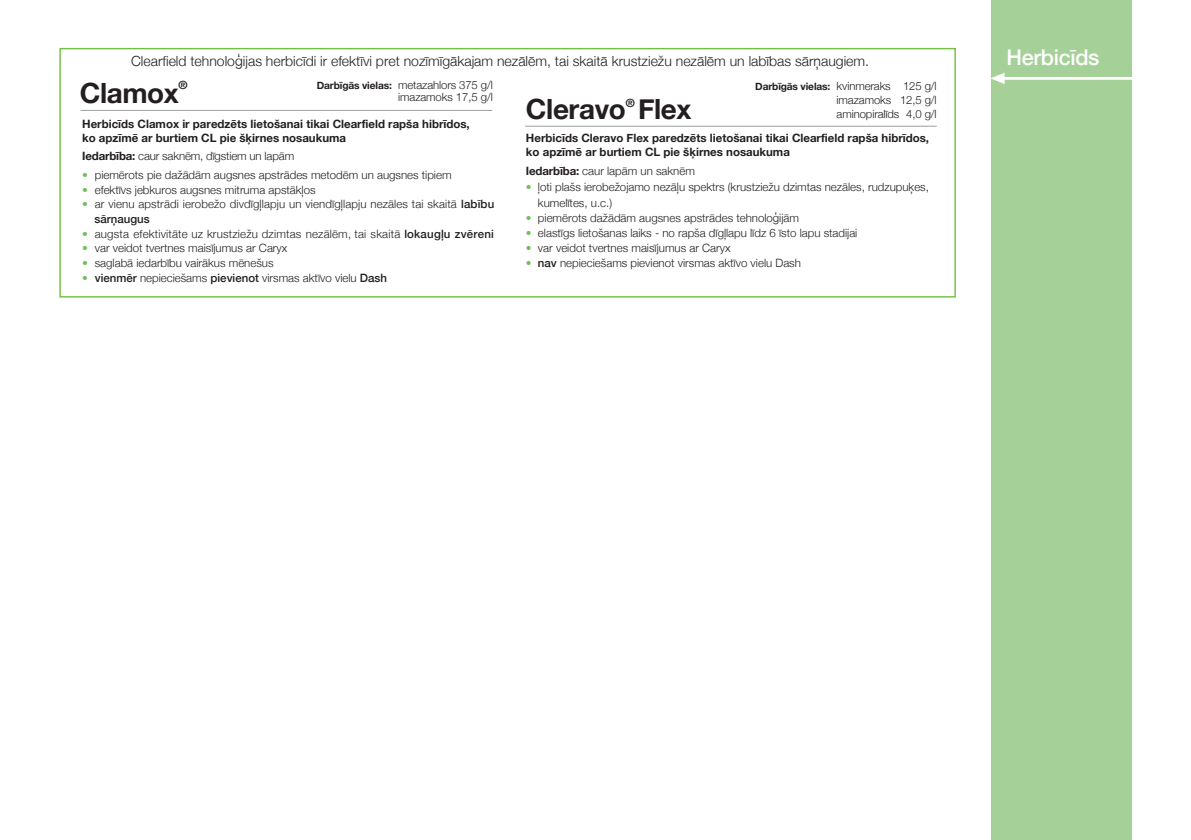
<style>
.page{position:relative;width:1191px;height:840px;background:#fff}
.page>*{position:absolute;margin:0;border:0;box-sizing:border-box;transform-origin:0 0}
.t1{font:700 27.8px "Helvetica Neue";letter-spacing:-.015em;color:#231f20}
.t2{font:500 21.6px "Helvetica Neue";letter-spacing:-.015em;color:#fff}
.t3{font:300 14px "Helvetica Neue";color:#231f20}
.t4{font:300 11.4px/14.6px "Helvetica Neue";color:#231f20}
.t5{font:700 11.4px/14px "Helvetica Neue";color:#231f20}
.s1{font-weight:700;font-size:10.2px}
.s2{font-weight:700}
.s3{color:#6fc05a}
.s4{font-weight:500}
</style>
<div class="page">
<div style="left:991px;top:0;width:140px;height:839px;background:#a5d097"></div>
<hr style="left:1003px;top:77px;width:139px;height:3px;background:#fff">
<svg style="left:991px;top:73px;width:13px;height:11px"></svg>
<div style="left:59px;top:48px;width:896px;height:249px;border:1px solid #72bf44"></div>
<hr style="left:81px;top:110px;width:411px;height:1px;background:#9d9fa2">
<hr style="left:525px;top:126px;width:411px;height:1px;background:#9d9fa2">
<p class="t3" style="left:131px;top:50px;width:739px">Clearfield tehnoloģijas herbicīdi ir efektīvi pret nozīmīgākajam nezālēm, tai skaitā krustziežu nezālēm un labības sārņaugiem.</p>
<h2 class="t2" style="left:1006px;top:40px;width:95px">Herbicīds</h2>
<p class="t5" style="left:178px;top:78px;width:11px">®</p>
<p class="t4" style="left:755px;top:79px;width:183px;line-height:13.6px;text-align:right"><span class="s1">Darbīgās vielas:</span> kvinmeraks 125 g/l imazamoks 12,5 g/l</p>
<p class="t4" style="left:317px;top:77px;width:177px"><span class="s1">Darbīgās vielas:</span> metazahlors 375 g/l</p>
<h1 class="t1" style="left:80px;top:71px;width:101px">Clamox</h1>
<p class="t4" style="left:398px;top:88px;width:96px">imazamoks 17,5 g/l</p>
<h1 class="t1" style="left:526px;top:87px;width:167px">Cleravo Flex</h1>
<p class="t4" style="left:836px;top:105px;width:101px">aminopiralīds 4,0 g/l</p>
<p class="t5" style="left:626px;top:96px;width:11px">®</p>
<p class="t5" style="left:526px;top:131px;width:405px">Herbicīds Cleravo Flex paredzēts lietošanai tikai Clearfield rapša hibrīdos, ko apzīmē ar burtiem CL pie šķirnes nosaukuma</p>
<p class="t4" style="left:526px;top:163px;width:170px"><span class="s2">Iedarbība:</span> caur lapām un saknēm</p>
<p class="t4" style="left:538px;top:179px;width:392px;line-height:15.2px;text-indent:-12px"><span class="s3">•</span> ļoti plašs ierobežojamo nezāļu spektrs (krustziežu dzimtas nezāles, rudzupuķes, kumelītes, u.c.)</p>
<p class="t4" style="left:526px;top:209px;width:274px"><span class="s3">•</span> piemērots dažādām augsnes apstrādes tehnoloģijām</p>
<p class="t4" style="left:526px;top:225px;width:333px"><span class="s3">•</span> elastīgs lietošanas laiks - no rapša dīgļlapu līdz 6 īsto lapu stadijai</p>
<p class="t4" style="left:526px;top:240px;width:206px"><span class="s3">•</span> var veidot tvertnes maisījumus ar Caryx</p>
<p class="t4" style="left:526px;top:255px;width:276px"><span class="s3">•</span> <span class="s4">nav</span> nepieciešams pievienot virsmas aktīvo vielu Dash</p>
<p class="t5" style="left:82px;top:117px;width:389px">Herbicīds Clamox ir paredzēts lietošanai tikai Clearfield rapša hibrīdos, ko apzīmē ar burtiem CL pie šķirnes nosaukuma</p>
<p class="t4" style="left:82px;top:147px;width:214px"><span class="s2">Iedarbība:</span> caur saknēm, dīgstiem un lapām</p>
<p class="t4" style="left:82px;top:167px;width:371px"><span class="s3">•</span> piemērots pie dažādām augsnes apstrādes metodēm un augsnes tipiem</p>
<p class="t4" style="left:82px;top:181px;width:235px"><span class="s3">•</span> efektīvs jebkuros augsnes mitruma apstākļos</p>
<p class="t4" style="left:95px;top:196px;width:401px;text-indent:-12px"><span class="s3">•</span> ar vienu apstrādi ierobežo divdīgļlapju un viendīgļlapju nezāles tai skaitā <span class="s4">labību sārņaugus</span></p>
<p class="t4" style="left:82px;top:225px;width:413px"><span class="s3">•</span> augsta efektivitāte uz krustziežu dzimtas nezālēm, tai skaitā <span class="s4">lokaugļu zvēreni</span></p>
<p class="t4" style="left:82px;top:240px;width:207px"><span class="s3">•</span> var veidot tvertnes maisījumus ar Caryx</p>
<p class="t4" style="left:82px;top:255px;width:193px"><span class="s3">•</span> saglabā iedarbību vairākus mēnešus</p>
<p class="t4" style="left:82px;top:269px;width:306px"><span class="s3">•</span> <span class="s4">vienmēr</span> nepieciešams <span class="s4">pievienot</span> virsmas aktīvo vielu <span class="s4">Dash</span></p>
</div>
